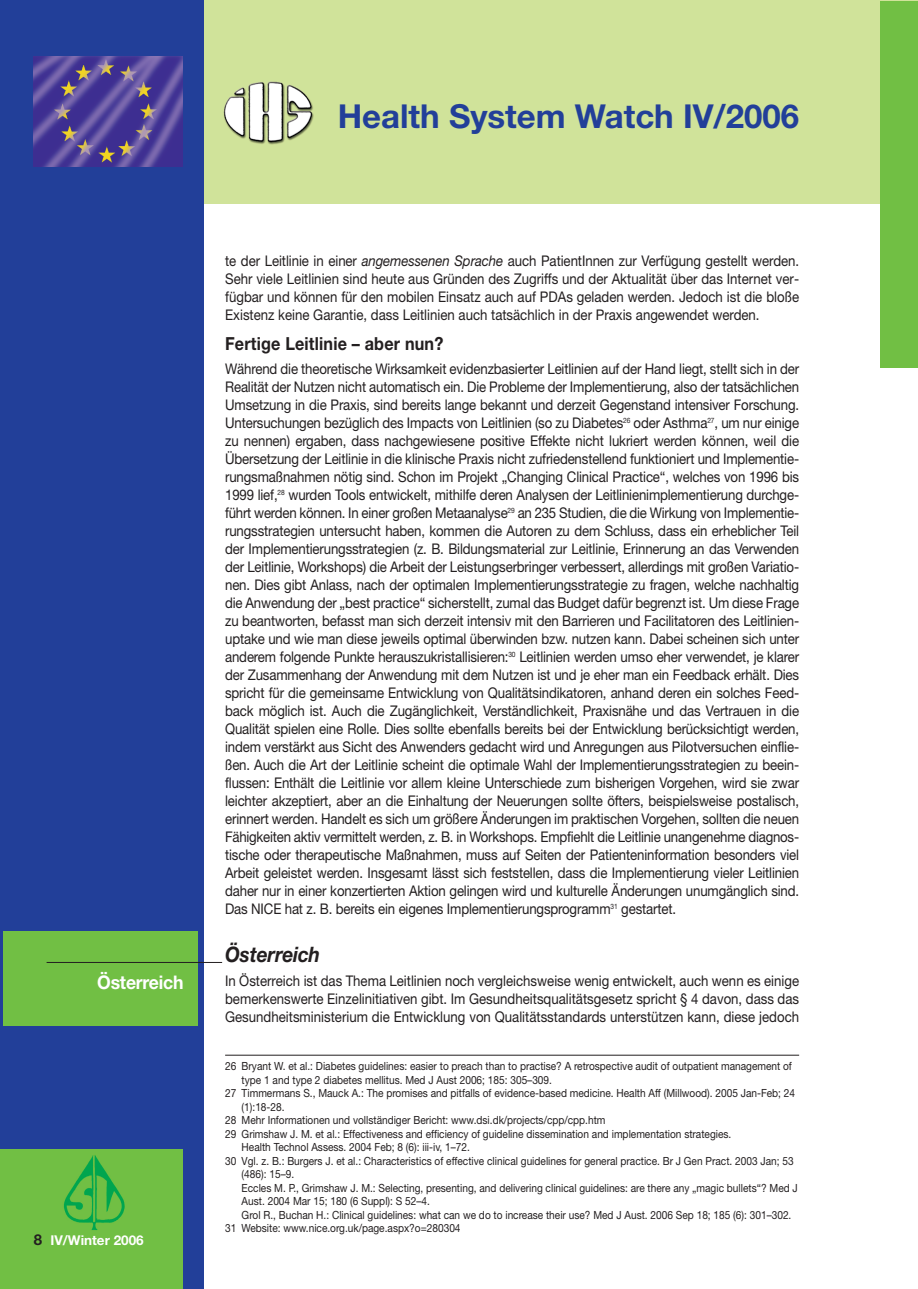
<style>
.page{position:relative;width:918px;height:1289px;background:#fff}
.page>*{position:absolute;margin:0;border:0;box-sizing:border-box;transform-origin:0 0}
.t1{font:700 33px "Helvetica Neue";color:#223f99}
.t2{font:italic 700 21.3px "Helvetica Neue";letter-spacing:-.005em;color:#231f20;scale:.9 1}
.t3{font:700 18.75px "Helvetica Neue";letter-spacing:-.01em;color:#fff;scale:.94 1}
.t4{font:700 18px "Helvetica Neue";letter-spacing:.01em;color:#231f20;scale:.9 1}
.t5{font:14.7px/18px "Helvetica Neue";color:#231f20;text-align:justify;scale:.9 1}
.t6{font:700 13.5px "Helvetica Neue";color:#fff}
.t7{font:11.25px "Helvetica Neue";color:#231f20;scale:.9 1}
.s1{font-size:15px;color:#231f20}
.s2{font-style:italic}
</style>
<div class="page">
<div style="left:0;top:1px;width:918px;height:203px;background:#d0e39a"></div>
<div style="left:880px;top:1px;width:30px;height:366px;background:#71bf44"></div>
<div style="left:901px;top:1px;width:17px;height:366px;background:#71bf44"></div>
<img style="left:223px;top:81px;width:91px;height:64px">
<div style="left:0;top:1px;width:204px;height:1287px;background:#223f99"></div>
<div style="left:0;top:1149px;width:183px;height:139px;background:#71bf44"></div>
<img style="left:34px;top:56px;width:149px;height:111px">
<svg style="left:63px;top:1155px;width:62px;height:75px"></svg>
<hr style="left:225px;top:1055px;width:574px;height:1px;background:#231f20">
<div style="left:3px;top:931px;width:195px;height:94px;background:#71bf44"></div>
<hr style="left:47px;top:962px;width:175px;height:1px;background:#231f20">
<h1 class="t1" style="left:338px;top:104px;width:463px">Health System Watch IV/2006</h1>
<p class="t3" style="left:97px;top:975px;width:93px">Österreich</p>
<p class="t6" style="left:34px;top:1235px;width:111px"><span class="s1">8</span> IV/Winter 2006</p>
<p class="t5" style="left:225px;top:253px;width:639px">te der Leitlinie in einer <span class="s2">angemessenen Sprache</span> auch PatientInnen zur Verfügung gestellt werden.<br>Sehr viele Leitlinien sind heute aus Gründen des Zugriffs und der Aktualität über das Internet ver&shy;fügbar und können für den mobilen Einsatz auch auf PDAs geladen werden. Jedoch ist die bloße Existenz keine Garantie, dass Leitlinien auch tatsächlich in der Praxis angewendet werden.</p>
<p class="t4" style="left:225px;top:337px;width:244px">Fertige Leitlinie – aber nun?</p>
<p class="t5" style="left:225px;top:361px;width:639px">Während die theoretische Wirksamkeit evidenzbasierter Leitlinien auf der Hand liegt, stellt sich in der Realität der Nutzen nicht automatisch ein. Die Probleme der Implementierung, also der tatsächlichen Umsetzung in die Praxis, sind bereits lange bekannt und derzeit Gegenstand intensiver Forschung.<br>Untersuchungen bezüglich des Impacts von Leitlinien (so zu Diabetes<sup>26</sup> oder Asthma<sup>27</sup>, um nur einige zu nennen) ergaben, dass nachgewiesene positive Effekte nicht lukriert werden können, weil die Übersetzung der Leitlinie in die klinische Praxis nicht zufriedenstellend funktioniert und Implementie&shy;rungsmaßnahmen nötig sind. Schon im Projekt „Changing Clinical Practice“, welches von 1996 bis 1999 lief,<sup>28</sup> wurden Tools entwickelt, mithilfe deren Analysen der Leitlinienimplementierung durchge&shy;führt werden können. In einer großen Metaanalyse<sup>29</sup> an 235 Studien, die die Wirkung von Implementie&shy;rungsstrategien untersucht haben, kommen die Autoren zu dem Schluss, dass ein erheblicher Teil der Implementierungsstrategien (z. B. Bildungsmaterial zur Leitlinie, Erinnerung an das Verwenden der Leitlinie, Workshops) die Arbeit der Leistungserbringer verbessert, allerdings mit großen Variatio&shy;nen. Dies gibt Anlass, nach der optimalen Implementierungsstrategie zu fragen, welche nachhaltig die Anwendung der „best practice“ sicherstellt, zumal das Budget dafür begrenzt ist. Um diese Frage zu beantworten, befasst man sich derzeit intensiv mit den Barrieren und Facilitatoren des Leitlinien&shy;uptake und wie man diese jeweils optimal überwinden bzw. nutzen kann. Dabei scheinen sich unter anderem folgende Punkte herauszukristallisieren:<sup>30</sup> Leitlinien werden umso eher verwendet, je klarer der Zusammenhang der Anwendung mit dem Nutzen ist und je eher man ein Feedback erhält. Dies spricht für die gemeinsame Entwicklung von Qualitätsindikatoren, anhand deren ein solches Feed&shy;back möglich ist. Auch die Zugänglichkeit, Verständlichkeit, Praxisnähe und das Vertrauen in die Qualität spielen eine Rolle. Dies sollte ebenfalls bereits bei der Entwicklung berücksichtigt werden, indem verstärkt aus Sicht des Anwenders gedacht wird und Anregungen aus Pilotversuchen einflie&shy;ßen. Auch die Art der Leitlinie scheint die optimale Wahl der Implementierungsstrategien zu beein&shy;flussen: Enthält die Leitlinie vor allem kleine Unterschiede zum bisherigen Vorgehen, wird sie zwar leichter akzeptiert, aber an die Einhaltung der Neuerungen sollte öfters, beispielsweise postalisch, erinnert werden. Handelt es sich um größere Änderungen im praktischen Vorgehen, sollten die neuen Fähigkeiten aktiv vermittelt werden, z. B. in Workshops. Empfiehlt die Leitlinie unangenehme diagnos&shy;tische oder therapeutische Maßnahmen, muss auf Seiten der Patienteninformation besonders viel Arbeit geleistet werden. Insgesamt lässt sich feststellen, dass die Implementierung vieler Leitlinien daher nur in einer konzertierten Aktion gelingen wird und kulturelle Änderungen unumgänglich sind.<br>Das NICE hat z. B. bereits ein eigenes Implementierungsprogramm<sup>31</sup> gestartet.</p>
<h2 class="t2" style="left:225px;top:946px;width:107px">Österreich</h2>
<p class="t5" style="left:225px;top:973px;width:639px">In Österreich ist das Thema Leitlinien noch vergleichsweise wenig entwickelt, auch wenn es einige bemerkenswerte Einzelinitiativen gibt. Im Gesundheitsqualitätsgesetz spricht § 4 davon, dass das Gesundheitsministerium die Entwicklung von Qualitätsstandards unterstützen kann, diese jedoch</p>
<p class="t7" style="left:225px;top:1062px;width:631px">26 Bryant W. et al.: Diabetes guidelines: easier to preach than to practise? A retrospective audit of outpatient management of</p>
<p class="t7" style="left:242px;top:1075px;width:346px">type 1 and type 2 diabetes mellitus. Med J Aust 2006; 185: 305–309.</p>
<p class="t7" style="left:225px;top:1089px;width:635px">27 Timmermans S., Mauck A.: The promises and pitfalls of evidence-based medicine. Health Aff (Millwood). 2005 Jan-Feb; 24</p>
<p class="t7" style="left:242px;top:1102px;width:49px">(1):18-28.</p>
<p class="t7" style="left:225px;top:1116px;width:424px">28 Mehr Informationen und vollständiger Bericht: www.dsi.dk/projects/cpp/cpp.htm</p>
<p class="t7" style="left:225px;top:1129px;width:564px">29 Grimshaw J. M. et al.: Effectiveness and efficiency of guideline dissemination and implementation strategies.</p>
<p class="t7" style="left:242px;top:1143px;width:255px">Health Technol Assess. 2004 Feb; 8 (6): iii-iv, 1–72.</p>
<p class="t7" style="left:225px;top:1156px;width:633px">30 Vgl. z. B.: Burgers J. et al.: Characteristics of effective clinical guidelines for general practice. Br J Gen Pract. 2003 Jan; 53</p>
<p class="t7" style="left:242px;top:1170px;width:60px">(486): 15–9.</p>
<p class="t7" style="left:242px;top:1183px;width:620px">Eccles M. P., Grimshaw J. M.: Selecting, presenting, and delivering clinical guidelines: are there any „magic bullets“? Med J</p>
<p class="t7" style="left:242px;top:1197px;width:211px">Aust. 2004 Mar 15; 180 (6 Suppl): S 52–4.</p>
<p class="t7" style="left:242px;top:1210px;width:612px">Grol R., Buchan H.: Clinical guidelines: what can we do to increase their use? Med J Aust. 2006 Sep 18; 185 (6): 301–302.</p>
<p class="t7" style="left:225px;top:1224px;width:263px">31 Website: www.nice.org.uk/page.aspx?o=280304</p>
</div>
